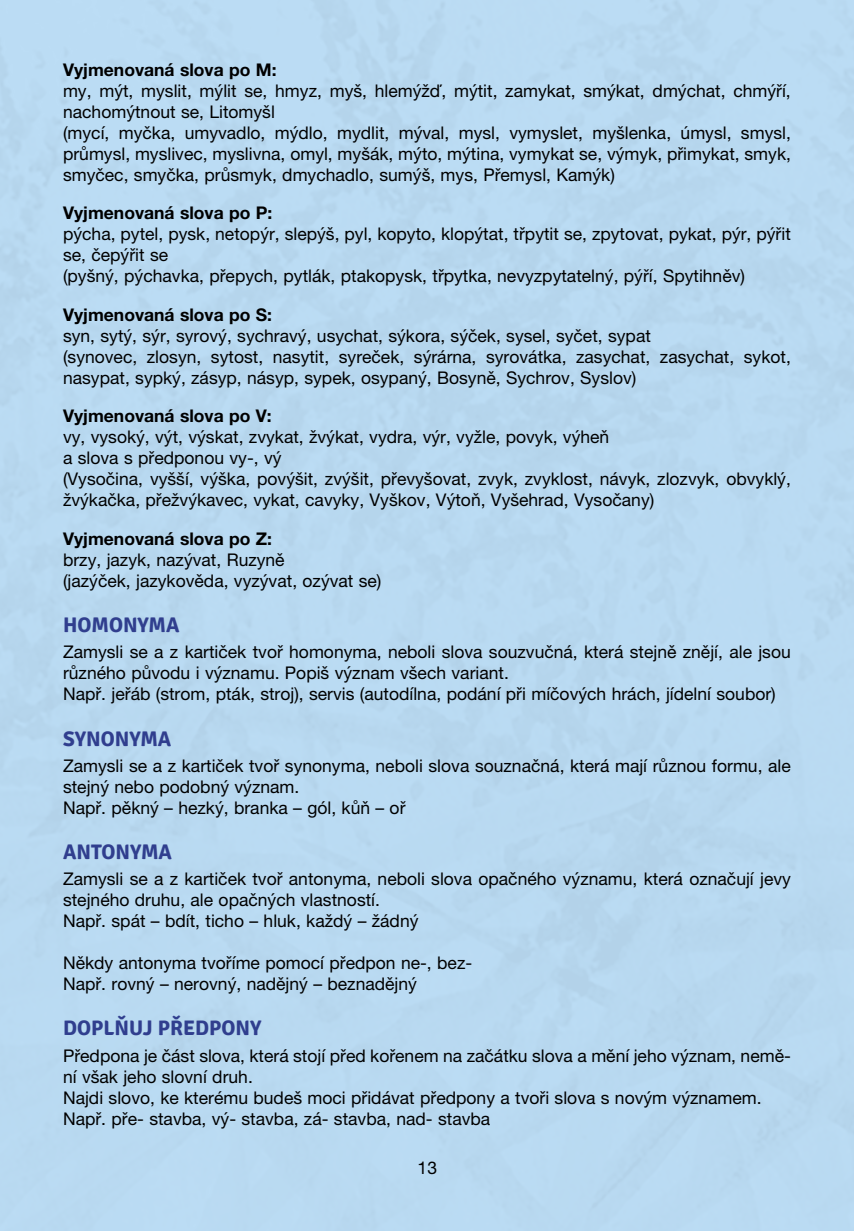
<style>
.page{position:relative;width:854px;height:1231px;background:#fff}
.page>*{position:absolute;margin:0;border:0;box-sizing:border-box;transform-origin:0 0}
.t1{font:700 21px "Signika";color:#303e8e}
.t2{font:17.5px/21px "Helvetica Neue LT Pro";color:#000}
.t3{font:700 17.5px "Helvetica Neue LT Pro";color:#000}
</style>
<div class="page">
<p class="t3" style="left:63px;top:58px;width:215px">Vyjmenovaná slova po M:</p>
<p class="t2" style="left:63px;top:80px;width:729px">my, mýt, myslit, mýlit se, hmyz, myš, hlemýžď, mýtit, zamykat, smýkat, dmýchat, chmýří, nachomýtnout se, Litomyšl<br>(mycí, myčka, umyvadlo, mýdlo, mydlit, mýval, mysl, vymyslet, myšlenka, úmysl, smysl, průmysl, myslivec, myslivna, omyl, myšák, mýto, mýtina, vymykat se, výmyk, přimykat, smyk, smyčec, smyčka, průsmyk, dmychadlo, sumýš, mys, Přemysl, Kamýk)</p>
<p class="t3" style="left:63px;top:202px;width:211px">Vyjmenovaná slova po P:</p>
<p class="t2" style="left:63px;top:223px;width:729px">pýcha, pytel, pysk, netopýr, slepýš, pyl, kopyto, klopýtat, třpytit se, zpytovat, pykat, pýr, pýřit se, čepýřit se<br>(pyšný, pýchavka, přepych, pytlák, ptakopysk, třpytka, nevyzpytatelný, pýří, Spytihněv)</p>
<p class="t3" style="left:63px;top:303px;width:210px">Vyjmenovaná slova po S:</p>
<p class="t2" style="left:63px;top:325px;width:729px">syn, sytý, sýr, syrový, sychravý, usychat, sýkora, sýček, sysel, syčet, sypat<br>(synovec, zlosyn, sytost, nasytit, syreček, sýrárna, syrovátka, zasychat, zasychat, sykot, nasypat, sypký, zásyp, násyp, sypek, osypaný, Bosyně, Sychrov, Syslov)</p>
<p class="t3" style="left:63px;top:405px;width:210px">Vyjmenovaná slova po V:</p>
<p class="t2" style="left:63px;top:426px;width:729px">vy, vysoký, výt, výskat, zvykat, žvýkat, vydra, výr, vyžle, povyk, výheň<br>a slova s předponou vy-, vý<br>(Vysočina, vyšší, výška, povýšit, zvýšit, převyšovat, zvyk, zvyklost, návyk, zlozvyk, obvyklý, žvýkačka, přežvýkavec, vykat, cavyky, Vyškov, Výtoň, Vyšehrad, Vysočany)</p>
<p class="t3" style="left:63px;top:527px;width:210px">Vyjmenovaná slova po Z:</p>
<p class="t2" style="left:63px;top:549px;width:320px">brzy, jazyk, nazývat, Ruzyně<br>(jazýček, jazykověda, vyzývat, ozývat se)</p>
<p class="t1" style="left:63px;top:612px;width:118px">HOMONYMA</p>
<p class="t2" style="left:63px;top:641px;width:729px">Zamysli se a z kartiček tvoř homonyma, neboli slova souzvučná, která stejně znějí, ale jsou různého původu i významu. Popiš význam všech variant.<br>Např. jeřáb (strom, pták, stroj), servis (autodílna, podání při míčových hrách, jídelní soubor)</p>
<p class="t1" style="left:63px;top:725px;width:110px">SYNONYMA</p>
<p class="t2" style="left:63px;top:754px;width:729px">Zamysli se a z kartiček tvoř synonyma, neboli slova souznačná, která mají různou formu, ale stejný nebo podobný význam.<br>Např. pěkný – hezký, branka – gól, kůň – oř</p>
<p class="t1" style="left:63px;top:839px;width:110px">ANTONYMA</p>
<p class="t2" style="left:63px;top:868px;width:729px">Zamysli se a z kartiček tvoř antonyma, neboli slova opačného významu, která označují jevy stejného druhu, ale opačných vlastností.<br>Např. spát – bdít, ticho – hluk, každý – žádný</p>
<p class="t2" style="left:63px;top:952px;width:410px">Někdy antonyma tvoříme pomocí předpon ne-, bez-<br>Např. rovný – nerovný, nadějný – beznadějný</p>
<p class="t1" style="left:63px;top:1015px;width:200px">DOPLŇUJ PŘEDPONY</p>
<p class="t2" style="left:63px;top:1044px;width:729px">Předpona je část slova, která stojí před kořenem na začátku slova a mění jeho význam, nemě&shy;ní však jeho slovní druh.<br>Najdi slovo, ke kterému budeš moci přidávat předpony a tvoři slova s novým významem.<br>Např. pře- stavba, vý- stavba, zá- stavba, nad- stavba</p>
<p class="t2" style="left:417px;top:1156px;width:21px">13</p>
</div>
